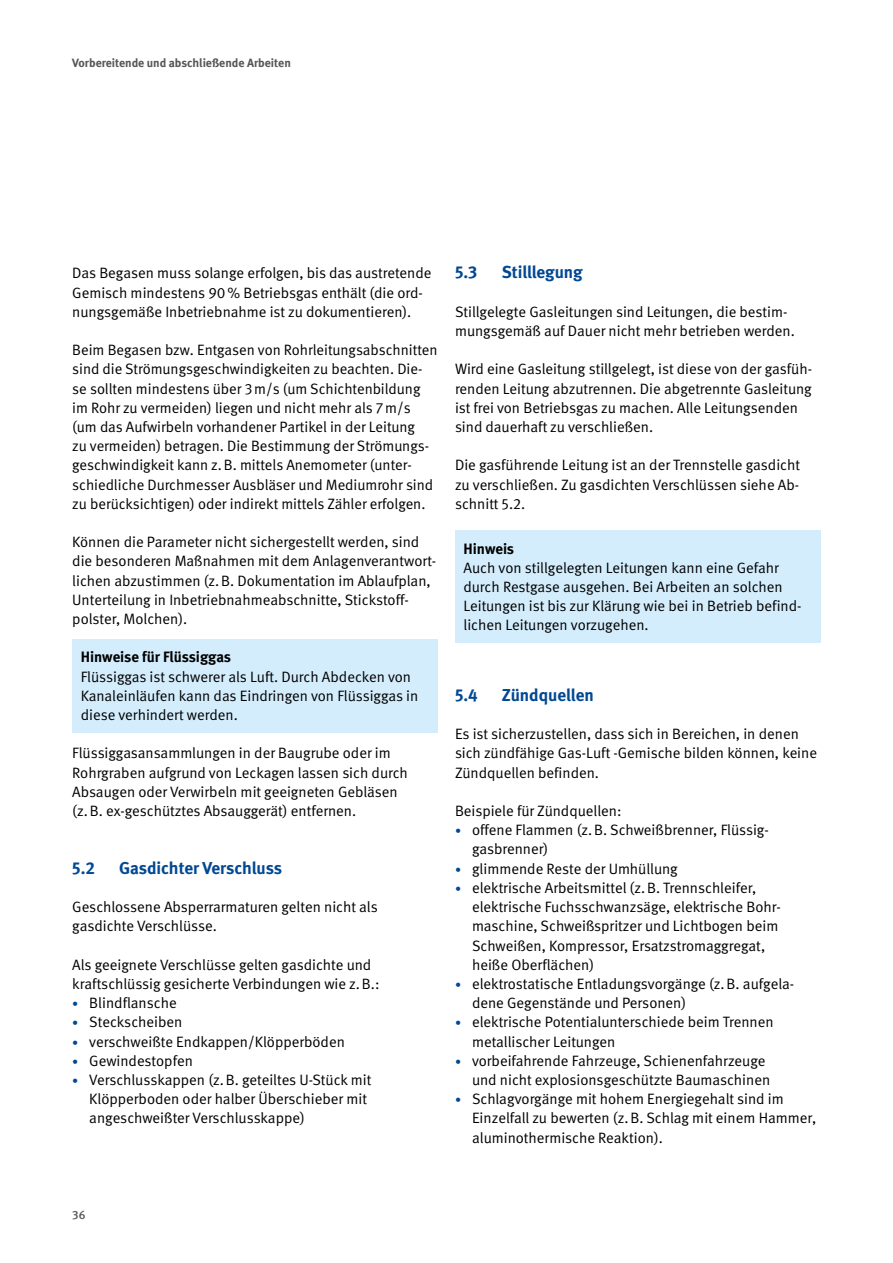
<style>
.page{position:relative;width:893px;height:1263px;background:#fff}
.page>*{position:absolute;margin:0;border:0;box-sizing:border-box;transform-origin:0 0}
.Überschriften_H2{font:700 17.25px "DGUV Meta";color:#004893}
.Fließtext_FT_Abstand_nach{font:15px/19.2px "DGUV Meta";color:#000}
.Fließtext_FT_Abstand_vor{font:15px/19.2px "DGUV Meta";color:#000}
.Fließtext_STG_FT{font:15px/19.2px "DGUV Meta";color:#000}
.Fließtext_STG_FT_GL{font:15px/19.2px "DGUV Meta";color:#000}
.t1{font:700 12px "DGUV Meta";color:#565655}
.t2{font:500 12px "DGUV Meta";color:#565655}
.s1{font-weight:700}
.s2{font-size:12px;color:#004893}
</style>
<div class="page">
<div style="left:72px;top:639px;width:366px;height:93px;background:#d4edfc"></div>
<div style="left:455px;top:530px;width:366px;height:112px;background:#d4edfc"></div>
<p class="t1" style="left:72px;top:56px;width:220px">Vorbereitende und abschließende Arbeiten</p>
<p class="Fließtext_FT_Abstand_nach" style="left:72px;top:264px;width:361px">Das Begasen muss solange erfolgen, bis das austretende<br>Gemisch mindestens 90% Betriebsgas enthält (die ord&shy;nungsgemäße Inbetriebnahme ist zu dokumentieren).</p>
<p class="Fließtext_FT_Abstand_nach" style="left:72px;top:341px;width:367px">Beim Begasen bzw. Entgasen von Rohrleitungsabschnitten sind die Strömungsgeschwindigkeiten zu beachten. Die&shy;se sollten mindestens über 3m/s (um Schichtenbildung im Rohr zu vermeiden) liegen und nicht mehr als 7m/s (um das Aufwirbeln vorhandener Partikel in der Leitung<br>zu vermeiden) betragen. Die Bestimmung der Strömungs&shy;geschwindigkeit kann z.B. mittels Anemometer (unter&shy;schiedliche Durchmesser Ausbläser und Mediumrohr sind zu berücksichtigen) oder indirekt mittels Zähler erfolgen.</p>
<p class="Fließtext_FT_Abstand_nach" style="left:72px;top:533px;width:365px">Können die Parameter nicht sichergestellt werden, sind die besonderen Maßnahmen mit dem Anlagenverantwort&shy;lichen abzustimmen (z.B. Dokumentation im Ablaufplan, Unterteilung in Inbetriebnahmeabschnitte, Stickstoff&shy;polster, Molchen).</p>
<p class="Fließtext_STG_FT_GL" style="left:81px;top:648px;width:339px"><span class="s1">Hinweise für Flüssiggas<br></span>Flüssiggas ist schwerer als Luft. Durch Abdecken von Kanaleinläufen kann das Eindringen von Flüssiggas in diese verhindert werden.</p>
<p class="Fließtext_FT_Abstand_vor" style="left:72px;top:744px;width:337px">Flüssiggasansammlungen in der Baugrube oder im Rohrgraben aufgrund von Leckagen lassen sich durch Absaugen oder Verwirbeln mit geeigneten Gebläsen (z.B. ex-geschütztes Absauggerät) entfernen.</p>
<h2 class="Überschriften_H2" style="left:72px;top:857px;width:24px">5.2</h2>
<h2 class="Überschriften_H2" style="left:119px;top:857px;width:165px">Gasdichter Verschluss</h2>
<p class="Fließtext_FT_Abstand_nach" style="left:72px;top:898px;width:307px">Geschlossene Absperrarmaturen gelten nicht als gasdichte Verschlüsse.</p>
<p class="Fließtext_FT_Abstand_vor" style="left:72px;top:955px;width:309px">Als geeignete Verschlüsse gelten gasdichte und kraftschlüssig gesicherte Verbindungen wie z.B.:</p>
<p class="Fließtext_FT_Abstand_nach" style="left:72px;top:994px;width:106px"><span class="s2">•</span> Blindflansche</p>
<p class="Fließtext_FT_Abstand_nach" style="left:72px;top:1013px;width:112px"><span class="s2">•</span> Steckscheiben</p>
<p class="Fließtext_FT_Abstand_nach" style="left:72px;top:1032px;width:274px"><span class="s2">•</span> verschweißte Endkappen/Klöpperböden</p>
<p class="Fließtext_FT_Abstand_nach" style="left:72px;top:1051px;width:122px"><span class="s2">•</span> Gewindestopfen</p>
<p class="Fließtext_FT_Abstand_nach" style="left:89px;top:1070px;width:284px;text-indent:-17px"><span class="s2">•</span> Verschlusskappen (z.B. geteiltes U-Stück mit<br>Klöpperboden oder halber Überschieber mit angeschweißter Verschlusskappe)</p>
<h2 class="Überschriften_H2" style="left:455px;top:262px;width:24px">5.3</h2>
<h2 class="Überschriften_H2" style="left:502px;top:262px;width:83px">Stilllegung</h2>
<p class="Fließtext_FT_Abstand_nach" style="left:455px;top:302px;width:341px">Stillgelegte Gasleitungen sind Leitungen, die bestim&shy;mungsgemäß auf Dauer nicht mehr betrieben werden.</p>
<p class="Fließtext_FT_Abstand_nach" style="left:455px;top:360px;width:359px">Wird eine Gasleitung stillgelegt, ist diese von der gasfüh&shy;renden Leitung abzutrennen. Die abgetrennte Gasleitung ist frei von Betriebsgas zu machen. Alle Leitungsenden sind dauerhaft zu verschließen.</p>
<p class="Fließtext_FT_Abstand_nach" style="left:455px;top:456px;width:347px;text-align:justify">Die gasführende Leitung ist an der Trennstelle gasdicht zu verschließen. Zu gasdichten Verschlüssen siehe Ab&shy;schnitt 5.2.</p>
<p class="Fließtext_STG_FT" style="left:463px;top:539px;width:338px"><span class="s1">Hinweis<br></span>Auch von stillgelegten Leitungen kann eine Gefahr durch Restgase ausgehen. Bei Arbeiten an solchen Leitungen ist bis zur Klärung wie bei in Betrieb befind&shy;lichen Leitungen vorzugehen.</p>
<h2 class="Überschriften_H2" style="left:455px;top:685px;width:24px">5.4</h2>
<h2 class="Überschriften_H2" style="left:502px;top:685px;width:94px">Zündquellen</h2>
<p class="Fließtext_FT_Abstand_nach" style="left:455px;top:725px;width:364px">Es ist sicherzustellen, dass sich in Bereichen, in denen sich zündfähige Gas-Luft -Gemische bilden können, keine<br>Zündquellen befinden.</p>
<p class="Fließtext_FT_Abstand_vor" style="left:455px;top:802px;width:168px">Beispiele für Zündquellen:</p>
<p class="Fließtext_FT_Abstand_nach" style="left:472px;top:821px;width:297px;text-indent:-17px"><span class="s2">•</span> offene Flammen (z.B. Schweißbrenner, Flüssig&shy;gasbrenner)</p>
<p class="Fließtext_FT_Abstand_nach" style="left:455px;top:859px;width:224px"><span class="s2">•</span> glimmende Reste der Umhüllung</p>
<p class="Fließtext_FT_Abstand_nach" style="left:472px;top:878px;width:309px;text-indent:-17px"><span class="s2">•</span> elektrische Arbeitsmittel (z.B. Trennschleifer, elektrische Fuchsschwanzsäge, elektrische Bohr&shy;maschine, Schweißspritzer und Lichtbogen beim Schweißen, Kompressor, Ersatzstromaggregat, heiße Oberflächen)</p>
<p class="Fließtext_FT_Abstand_nach" style="left:472px;top:974px;width:322px;text-indent:-17px"><span class="s2">•</span> elektrostatische Entladungsvorgänge (z.B. aufgela&shy;dene Gegenstände und Personen)</p>
<p class="Fließtext_FT_Abstand_nach" style="left:472px;top:1013px;width:303px;text-indent:-17px"><span class="s2">•</span> elektrische Potentialunterschiede beim Trennen metallischer Leitungen</p>
<p class="Fließtext_FT_Abstand_nach" style="left:472px;top:1051px;width:300px;text-indent:-17px"><span class="s2">•</span> vorbeifahrende Fahrzeuge, Schienenfahrzeuge und nicht explosionsgeschützte Baumaschinen</p>
<p class="Fließtext_FT_Abstand_nach" style="left:472px;top:1090px;width:346px;text-indent:-17px"><span class="s2">•</span> Schlagvorgänge mit hohem Energiegehalt sind im<br>Einzelfall zu bewerten (z.B. Schlag mit einem Hammer, aluminothermische Reaktion).</p>
<p class="t2" style="left:72px;top:1208px;width:15px">36</p>
</div>
